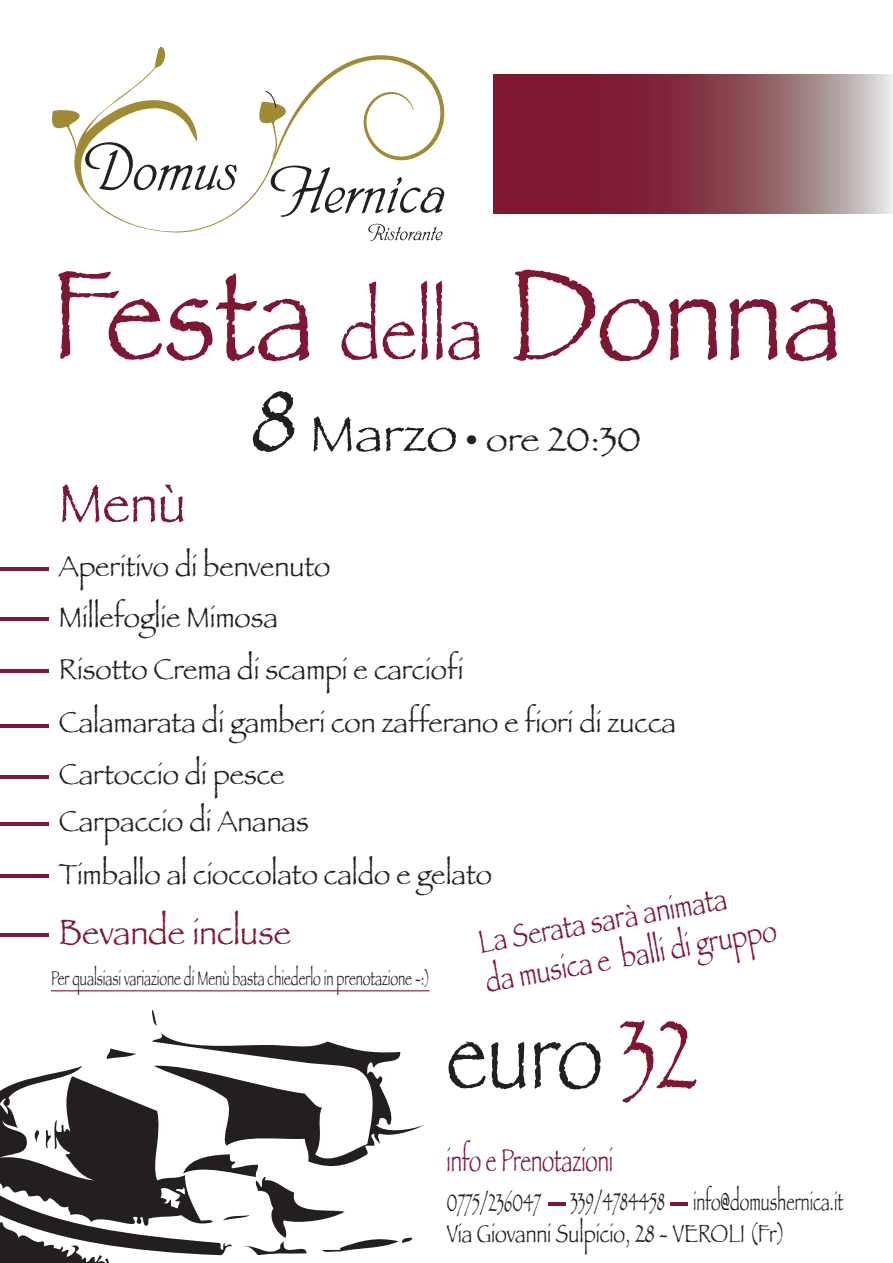
<style>
.page{position:relative;width:893px;height:1263px;background:#fff}
.page>*{position:absolute;margin:0;border:0;box-sizing:border-box;transform-origin:0 0}
.t1{font:134.1px "Papyrus";color:#7e1733;scale:.82 1}
.t2{font:102px "Papyrus";color:#231f20;scale:.75 1}
.t3{font:56.55px "Papyrus";color:#7e1733;scale:.9 1}
.t4{font:36px "Papyrus";color:#231f20}
.t5{font:36px "Papyrus";color:#7e1833;scale:.9 1}
.t6{font:33px/39.6px "Papyrus";color:#7e1833;scale:.75 1}
.t7{font:33px "Papyrus";color:#7e1833;scale:.61 1}
.t8{font:30px/52.1px "Papyrus";color:#231f20;scale:.9 1}
.t9{font:26.1px/30.5px "Papyrus";color:#231f20;scale:.61 1}
.t10{font:21px "Papyrus";color:#231f20;scale:.61 1}
.s1{font-size:82.8px}
.s2{font-size:92.7px}
.s3{font-size:52.2px}
.s4{color:#7e1733}
</style>
<div class="page">
<svg style="left:466px;top:1042px;width:10px;height:10px"></svg>
<svg style="left:52px;top:47px;width:393px;height:194px"></svg>
<hr style="left:0;top:568px;width:49px;height:3px;background:#7e1833">
<hr style="left:0;top:617px;width:49px;height:3px;background:#7e1833">
<hr style="left:0;top:669px;width:49px;height:3px;background:#7e1833">
<hr style="left:0;top:724px;width:49px;height:3px;background:#7e1833">
<hr style="left:0;top:775px;width:49px;height:3px;background:#7e1833">
<hr style="left:0;top:822px;width:49px;height:3px;background:#7e1833">
<hr style="left:0;top:874px;width:49px;height:3px;background:#7e1833">
<hr style="left:0;top:933px;width:49px;height:3px;background:#7e1833">
<svg style="left:152px;top:1010px;width:5px;height:16px"></svg>
<svg style="left:0;top:1033px;width:424px;height:230px"></svg>
<hr style="left:549px;top:1202px;width:17px;height:4px;background:#7e1833">
<hr style="left:670px;top:1202px;width:18px;height:4px;background:#7e1833">
<svg style="left:493px;top:74px;width:400px;height:140px;background:#914d5c"></svg>
<hr style="left:51px;top:990px;width:378px;height:1px;background:#7e1833">
<h1 class="t1" style="left:51px;top:234px;width:966px">Festa <span class="s1">della</span> Donna</h1>
<p class="t4" style="left:252px;top:417px;width:390px"><span class="s2">8</span> <span class="s3">Marzo</span> • ore 20:30</p>
<h3 class="t3" style="left:59px;top:469px;width:143px">Menù</h3>
<p class="t8" style="left:59px;top:539px;width:687px">Aperitivo di benvenuto<br>Millefoglie Mimosa<br>Risotto Crema di scampi e carciofi<br>Calamarata di gamberi con zafferano e fiori di zucca<br>Cartoccio di pesce</p>
<p class="t8" style="left:59px;top:795px;width:279px">Carpaccio di Ananas</p>
<p class="t8" style="left:59px;top:847px;width:483px">Timballo al cioccolato caldo e gelato</p>
<p class="t5" style="left:59px;top:910px;width:259px">Bevande incluse</p>
<p class="t6" style="left:475px;top:922px;width:395px;rotate:-10deg">La Serata sarà animata<br>da musica e balli di gruppo</p>
<h2 class="t2" style="left:446px;top:992px;width:333px">euro <span class="s4">32</span></h2>
<p class="t10" style="left:51px;top:965px;width:623px">Per qualsiasi variazione di Menù basta chiederlo in prenotazione -:)</p>
<p class="t7" style="left:446px;top:1140px;width:275px">info e Prenotazioni</p>
<p class="t9" style="left:447px;top:1187px;width:556px">0775/236047<br>Via Giovanni Sulpicio, 28 - VEROLI (Fr)</p>
<p class="t9" style="left:570px;top:1185px;width:449px">339/4784458 info@domushernica.it</p>
</div>
